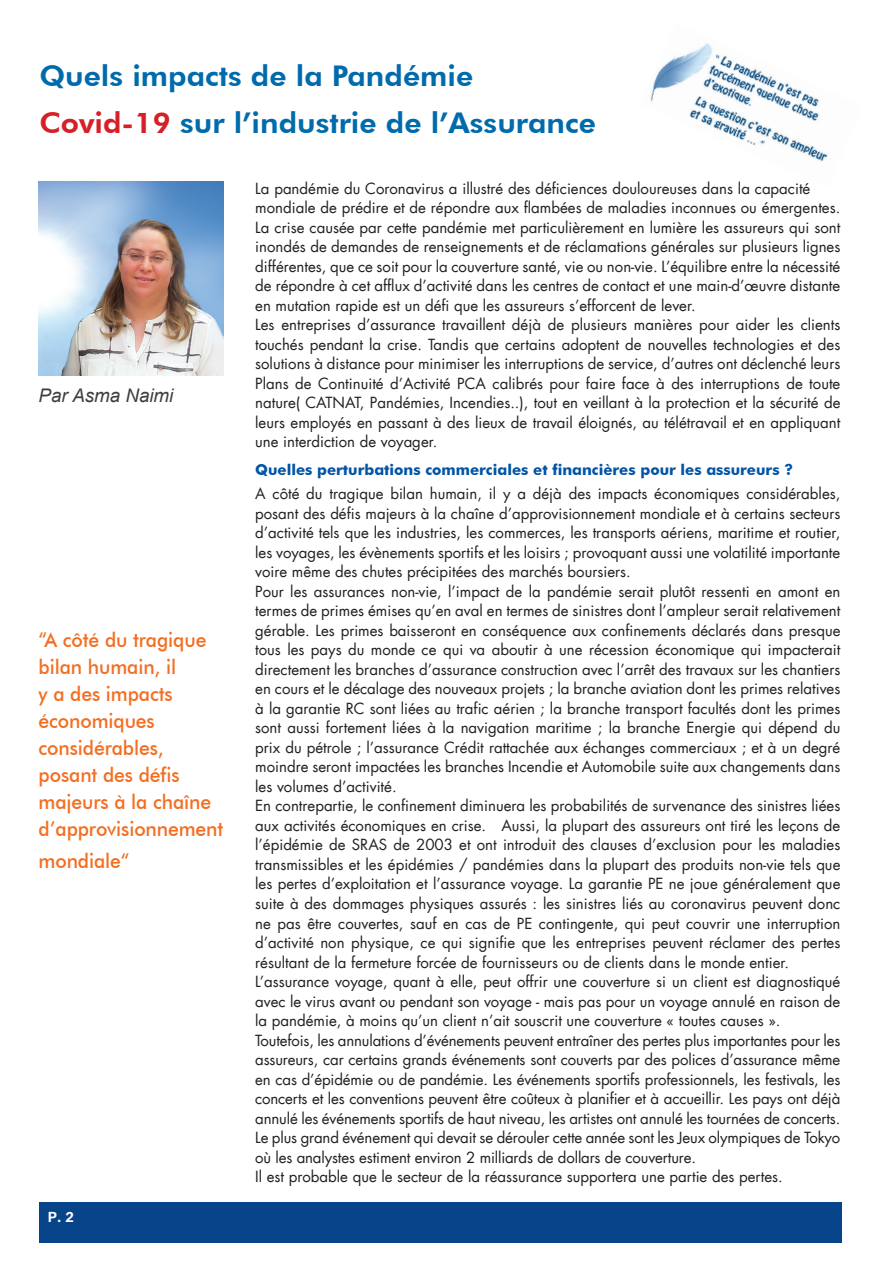
<style>
.page{position:relative;width:889px;height:1285px;background:#fff}
.page>*{position:absolute;margin:0;border:0;box-sizing:border-box;transform-origin:0 0}
.t1{font:800 28.5px/46.5px "Futura BT";color:#006bac;scale:1.05 1}
.t2{font:500 20.4px/27px "Futura BT";letter-spacing:-.005em;color:#f36e21;scale:.95 1}
.t3{font:italic 18.75px "Arial";color:#3e3e3f}
.t4{font:700 18px "Tunga";color:#fff}
.t5{font:15px/19.5px "Futura LT";color:#231f20}
.t6{font:700 15px "Futura BT";color:#0154a6}
.s1{color:#d62027}
</style>
<div class="page">
<div style="left:39px;top:1202px;width:803px;height:40px;background:#074489"></div>
<img style="left:39px;top:182px;width:184px;height:193px">
<img style="left:650px;top:43px;width:178px;height:119px">
<h1 class="t1" style="left:39px;top:53px;width:531px">Quels impacts de la Pandémie<br><span class="s1">Covid-19</span> sur l’industrie de l’Assurance</h1>
<p class="t3" style="left:39px;top:383px;width:136px">Par Asma Naimi</p>
<h2 class="t2" style="left:39px;top:626px;width:196px">“A côté du tragique bilan humain, il<br>y a des impacts économiques considérables, posant des défis majeurs à la chaîne d’approvisionnement</h2>
<h2 class="t2" style="left:39px;top:846px;width:97px">mondiale“</h2>
<p class="t4" style="left:48px;top:1205px;width:28px">P. 2</p>
<p class="t5" style="left:255px;top:179px;width:587px">La pandémie du Coronavirus a illustré des déficiences douloureuses dans la capacité mondiale de prédire et de répondre aux flambées de maladies inconnues ou émergentes.<br>La crise causée par cette pandémie met particulièrement en lumière les assureurs qui sont inondés de demandes de renseignements et de réclamations générales sur plusieurs lignes différentes, que ce soit pour la couverture santé, vie ou non-vie. L’équilibre entre la nécessité de répondre à cet afflux d’activité dans les centres de contact et une main-d’œuvre distante en mutation rapide est un défi que les assureurs s’efforcent de lever.<br>Les entreprises d’assurance travaillent déjà de plusieurs manières pour aider les clients touchés pendant la crise. Tandis que certains adoptent de nouvelles technologies et des solutions à distance pour minimiser les interruptions de service, d’autres ont déclenché leurs Plans de Continuité d’Activité PCA calibrés pour faire face à des interruptions de toute nature( CATNAT, Pandémies, Incendies..), tout en veillant à la protection et la sécurité de leurs employés en passant à des lieux de travail éloignés, au télétravail et en appliquant une interdiction de voyager.</p>
<p class="t6" style="left:255px;top:461px;width:539px">Quelles perturbations commerciales et financières pour les assureurs ?</p>
<p class="t5" style="left:255px;top:484px;width:587px">A côté du tragique bilan humain, il y a déjà des impacts économiques considérables, posant des défis majeurs à la chaîne d’approvisionnement mondiale et à certains secteurs d’activité tels que les industries, les commerces, les transports aériens, maritime et routier, les voyages, les évènements sportifs et les loisirs ; provoquant aussi une volatilité importante voire même des chutes précipitées des marchés boursiers.<br>Pour les assurances non-vie, l’impact de la pandémie serait plutôt ressenti en amont en termes de primes émises qu’en aval en termes de sinistres dont l’ampleur serait relativement gérable. Les primes baisseront en conséquence aux confinements déclarés dans presque tous les pays du monde ce qui va aboutir à une récession économique qui impacterait directement les branches d’assurance construction avec l’arrêt des travaux sur les chantiers en cours et le décalage des nouveaux projets ; la branche aviation dont les primes relatives à la garantie RC sont liées au trafic aérien ; la branche transport facultés dont les primes sont aussi fortement liées à la navigation maritime ; la branche Energie qui dépend du prix du pétrole ; l’assurance Crédit rattachée aux échanges commerciaux ; et à un degré moindre seront impactées les branches Incendie et Automobile suite aux changements dans les volumes d’activité.<br>En contrepartie, le confinement diminuera les probabilités de survenance des sinistres liées aux activités économiques en crise. Aussi, la plupart des assureurs ont tiré les leçons de l’épidémie de SRAS de 2003 et ont introduit des clauses d’exclusion pour les maladies transmissibles et les épidémies / pandémies dans la plupart des produits non-vie tels que les pertes d’exploitation et l’assurance voyage. La garantie PE ne joue généralement que suite à des dommages physiques assurés : les sinistres liés au coronavirus peuvent donc ne pas être couvertes, sauf en cas de PE contingente, qui peut couvrir une interruption d’activité non physique, ce qui signifie que les entreprises peuvent réclamer des pertes résultant de la fermeture forcée de fournisseurs ou de clients dans le monde entier.<br>L’assurance voyage, quant à elle, peut offrir une couverture si un client est diagnostiqué avec le virus avant ou pendant son voyage - mais pas pour un voyage annulé en raison de la pandémie, à moins qu’un client n’ait souscrit une couverture « toutes causes ».<br>Toutefois, les annulations d’événements peuvent entraîner des pertes plus importantes pour les assureurs, car certains grands événements sont couverts par des polices d’assurance même en cas d’épidémie ou de pandémie. Les événements sportifs professionnels, les festivals, les concerts et les conventions peuvent être coûteux à planifier et à accueillir. Les pays ont déjà annulé les événements sportifs de haut niveau, les artistes ont annulé les tournées de concerts.<br>Le plus grand événement qui devait se dérouler cette année sont les Jeux olympiques de Tokyo où les analystes estiment environ 2 milliards de dollars de couverture.<br>Il est probable que le secteur de la réassurance supportera une partie des pertes.</p>
</div>
